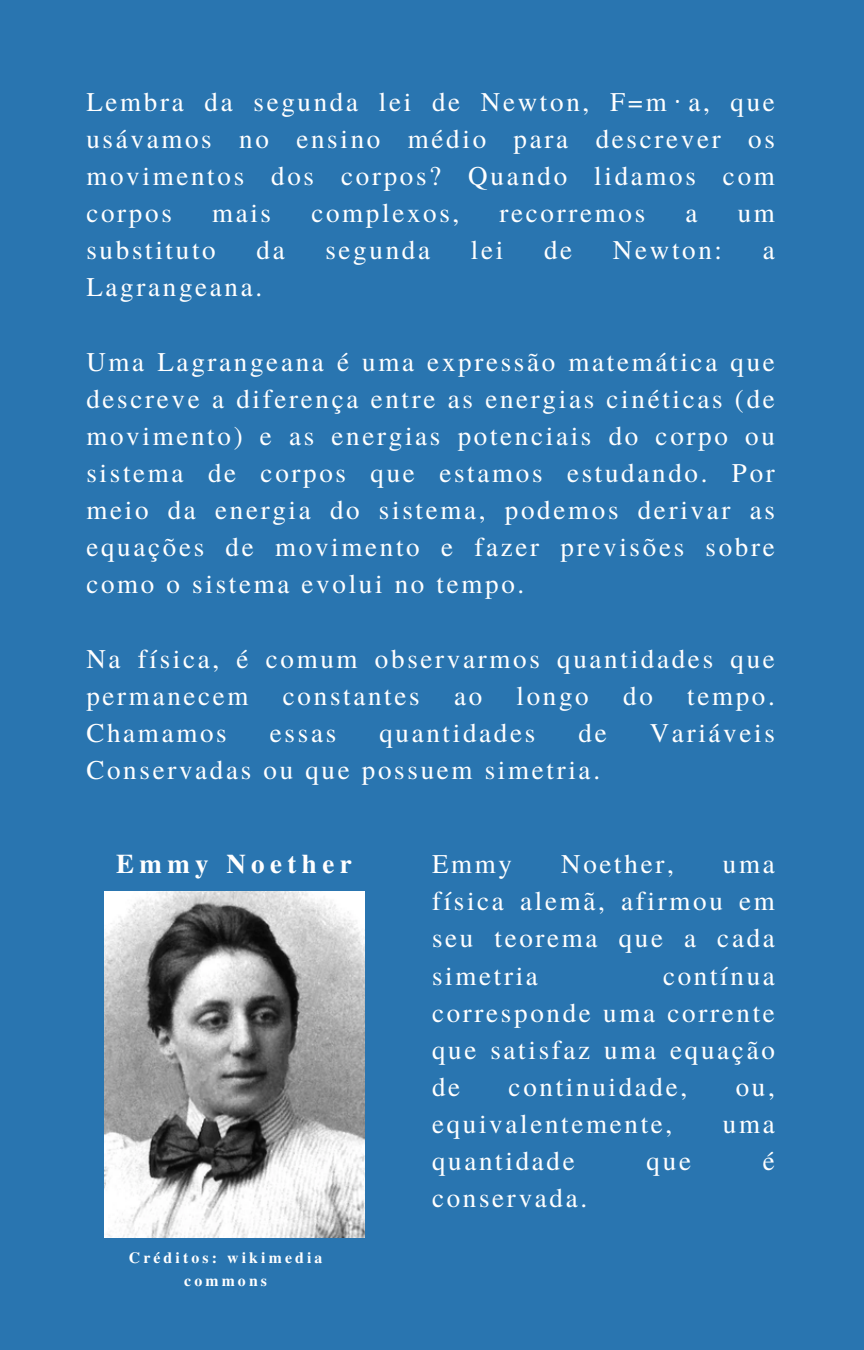
<style>
.page{position:relative;width:864px;height:1350px;background:#2975b0}
.page>*{position:absolute;margin:0;border:0;box-sizing:border-box;transform-origin:0 0}
.t1{font:27px/37.1px "Te X Gyre Termes";letter-spacing:.1em;color:#fff;text-align:justify}
.t2{font:700 27px "Te X Gyre Termes";letter-spacing:.2em;color:#fff}
.t3{font:700 15.75px/22.3px "Te X Gyre Termes";letter-spacing:.2em;color:#fff;text-align:center}
.s1{font-family:"Wen Quan Yi Micro Hei"}
</style>
<div class="page">
<img style="left:104px;top:892px;width:260px;height:346px">
<h2 class="t1" style="left:86px;top:82px;width:690px">Lembra da segunda lei de Newton, F=m<span class="s1">⋅</span>a, que usávamos no ensino médio para descrever os movimentos dos corpos? Quando lidamos com corpos</h2>
<h2 class="t1" style="left:212px;top:193px;width:61px">mais</h2>
<h2 class="t1" style="left:311px;top:193px;width:150px">complexos,</h2>
<h2 class="t1" style="left:500px;top:193px;width:147px">recorremos</h2>
<h2 class="t1" style="left:686px;top:193px;width:13px">a</h2>
<h2 class="t1" style="left:738px;top:193px;width:39px">um</h2>
<h2 class="t1" style="left:86px;top:230px;width:131px">substituto</h2>
<h2 class="t1" style="left:256px;top:230px;width:30px">da</h2>
<h2 class="t1" style="left:325px;top:230px;width:106px">segunda</h2>
<h2 class="t1" style="left:471px;top:230px;width:34px">lei</h2>
<h2 class="t1" style="left:544px;top:230px;width:30px">de</h2>
<h2 class="t1" style="left:613px;top:230px;width:111px">Newton:</h2>
<h2 class="t1" style="left:763px;top:230px;width:13px">a</h2>
<h2 class="t1" style="left:86px;top:267px;width:177px">Lagrangeana.</h2>
<h2 class="t1" style="left:86px;top:342px;width:690px">Uma Lagrangeana é uma expressão matemática que descreve a diferença entre as energias cinéticas (de movimento) e as energias potenciais do corpo ou sistema de corpos que estamos estudando. Por meio da energia do sistema, podemos derivar as equações de movimento e fazer previsões sobre como o sistema evolui no tempo.</h2>
<h1 class="t1" style="left:86px;top:639px;width:690px">Na física, é comum observarmos quantidades que permanecem</h1>
<h1 class="t1" style="left:283px;top:676px;width:138px">constantes</h1>
<h1 class="t1" style="left:454px;top:676px;width:30px">ao</h1>
<h1 class="t1" style="left:517px;top:676px;width:74px">longo</h1>
<h1 class="t1" style="left:623px;top:676px;width:31px">do</h1>
<h1 class="t1" style="left:687px;top:676px;width:89px">tempo.</h1>
<h1 class="t1" style="left:86px;top:713px;width:142px">Chamamos</h1>
<h1 class="t1" style="left:270px;top:713px;width:68px">essas</h1>
<h1 class="t1" style="left:379px;top:713px;width:157px">quantidades</h1>
<h1 class="t1" style="left:578px;top:713px;width:30px">de</h1>
<h1 class="t1" style="left:650px;top:713px;width:127px">Variáveis</h1>
<h1 class="t1" style="left:86px;top:750px;width:515px">Conservadas ou que possuem simetria.</h1>
<p class="t2" style="left:116px;top:843px;width:237px">Emmy Noether</p>
<h2 class="t3" style="left:129px;top:1246px;width:195px">Créditos: wikimedia commons</h2>
<p class="t1" style="left:432px;top:844px;width:82px">Emmy</p>
<p class="t1" style="left:561px;top:844px;width:114px">Noether,</p>
<p class="t1" style="left:432px;top:844px;width:344px;text-indent:291px">uma física alemã, afirmou em seu teorema que a cada simetria</p>
<p class="t1" style="left:432px;top:955px;width:344px;text-indent:231px">contínua corresponde uma corrente que satisfaz uma equação de</p>
<p class="t1" style="left:509px;top:1067px;width:180px">continuidade,</p>
<p class="t1" style="left:736px;top:1067px;width:41px">ou,</p>
<p class="t1" style="left:432px;top:1104px;width:242px">equivalentemente,</p>
<p class="t1" style="left:723px;top:1104px;width:53px">uma</p>
<p class="t1" style="left:432px;top:1141px;width:144px">quantidade</p>
<p class="t1" style="left:647px;top:1141px;width:46px">que</p>
<p class="t1" style="left:763px;top:1141px;width:13px">é</p>
<p class="t1" style="left:432px;top:1178px;width:157px">conservada.</p>
</div>
